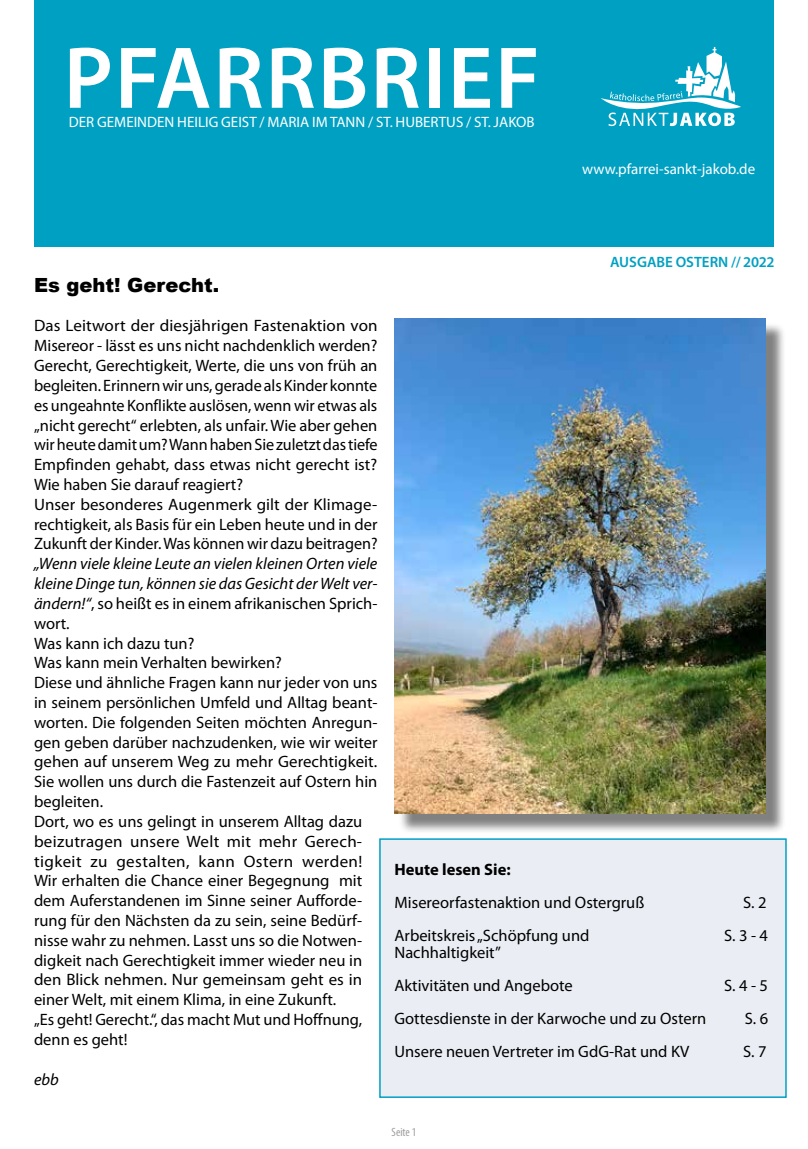
<style>
.page{position:relative;width:808px;height:1149px;background:#fff}
.page>*{position:absolute;margin:0;border:0;box-sizing:border-box;transform-origin:0 0}
.t1{font:600 88.5px "Myriad Pro";letter-spacing:.02em;color:#fff}
.t2{font:900 19.5px "Arial";color:#000}
.t3{font:16.5px/19.8px "Myriad Pro";color:#000}
.t4{font:700 16.5px "Myriad Pro";color:#000}
.t5{font:italic 16.5px "Myriad Pro";color:#000}
.t6{font:15px "Myriad Pro";color:#fff}
.t7{font:600 15px "Myriad Pro";color:#00a0c2}
.t8{font:condensed 12px "Myriad Pro";color:#9d9d9c}
.s1{font-style:italic}
</style>
<div class="page">
<div style="left:34px;top:0;width:740px;height:247px;background:#00a0c2"></div>
<svg style="left:601px;top:47px;width:140px;height:79px"></svg>
<div style="left:398px;top:322px;width:388px;height:511px;background:#000;opacity:.5"></div>
<img style="left:394px;top:318px;width:372px;height:495px">
<div style="left:379px;top:838px;width:408px;height:260px;background:#eaeef4"></div>
<h1 class="t1" style="left:64px;top:22px;width:478px">PFARRBRIEF</h1>
<p class="t6" style="left:69px;top:113px;width:467px">DER GEMEINDEN HEILIG GEIST / MARIA IM TANN / ST. HUBERTUS / ST. JAKOB</p>
<p class="t6" style="left:582px;top:160px;width:174px">www.pfarrei-sankt-jakob.de</p>
<p class="t7" style="left:610px;top:253px;width:166px">AUSGABE OSTERN // 2022</p>
<p class="t2" style="left:34px;top:270px;width:187px">Es geht! Gerecht.</p>
<p class="t3" style="left:34px;top:316px;width:345px">Das Leitwort der diesjährigen Fastenaktion von Misereor - lässt es uns nicht nachdenklich werden?<br>Gerecht, Gerechtigkeit, Werte, die uns von früh an begleiten. Erinnern wir uns, gerade als Kinder konnte es ungeahnte Konflikte auslösen, wenn wir etwas als „nicht gerecht“ erlebten, als unfair. Wie aber gehen wir heute damit um? Wann haben Sie zuletzt das tiefe Empfinden gehabt, dass etwas nicht gerecht ist?<br>Wie haben Sie darauf reagiert?<br>Unser besonderes Augenmerk gilt der Klimage&shy;rechtigkeit, als Basis für ein Leben heute und in der Zukunft der Kinder. Was können wir dazu beitragen?</p>
<p class="t3" style="left:34px;top:553px;width:345px"><span class="s1">„Wenn viele kleine Leute an vielen kleinen Orten viele kleine Dinge tun, können sie das Gesicht der Welt ver&shy;ändern!“</span>, so heißt es in einem afrikanischen Sprich&shy;wort.<br>Was kann ich dazu tun?<br>Was kann mein Verhalten bewirken?<br>Diese und ähnliche Fragen kann nur jeder von uns in seinem persönlichen Umfeld und Alltag beant&shy;worten. Die folgenden Seiten möchten Anregun&shy;gen geben darüber nachzudenken, wie wir weiter gehen auf unserem Weg zu mehr Gerechtigkeit.<br>Sie wollen uns durch die Fastenzeit auf Ostern hin begleiten.<br>Dort, wo es uns gelingt in unserem Alltag dazu beizutragen unsere Welt mit mehr Gerech&shy;tigkeit zu gestalten, kann Ostern werden!<br>Wir erhalten die Chance einer Begegnung mit dem Auferstandenen im Sinne seiner Aufforde&shy;rung für den Nächsten da zu sein, seine Bedürf&shy;nisse wahr zu nehmen. Lasst uns so die Notwen&shy;digkeit nach Gerechtigkeit immer wieder neu in den Blick nehmen. Nur gemeinsam geht es in einer Welt, mit einem Klima, in eine Zukunft.<br>„Es geht! Gerecht.“, das macht Mut und Hoffnung, denn es geht!</p>
<p class="t5" style="left:34px;top:1068px;width:26px">ebb</p>
<p class="t4" style="left:394px;top:858px;width:118px">Heute lesen Sie:</p>
<p class="t3" style="left:394px;top:892px;width:251px">Misereorfastenaktion und Ostergruß</p>
<p class="t3" style="left:743px;top:892px;width:25px">S. 2</p>
<p class="t3" style="left:394px;top:925px;width:197px">Arbeitskreis „Schöpfung und</p>
<p class="t3" style="left:724px;top:925px;width:46px">S. 3 - 4</p>
<p class="t3" style="left:394px;top:935px;width:180px;line-height:33px">Nachhaltigkeit”<br>Aktivitäten und Angebote</p>
<p class="t3" style="left:724px;top:974px;width:46px">S. 4 - 5</p>
<p class="t3" style="left:394px;top:1007px;width:313px">Gottesdienste in der Karwoche und zu Ostern</p>
<p class="t3" style="left:745px;top:1007px;width:25px">S. 6</p>
<p class="t3" style="left:394px;top:1040px;width:296px">Unsere neuen Vertreter im GdG-Rat und KV</p>
<p class="t3" style="left:743px;top:1040px;width:25px">S. 7</p>
<p class="t8" style="left:392px;top:1124px;width:26px">Seite 1</p>
</div>
